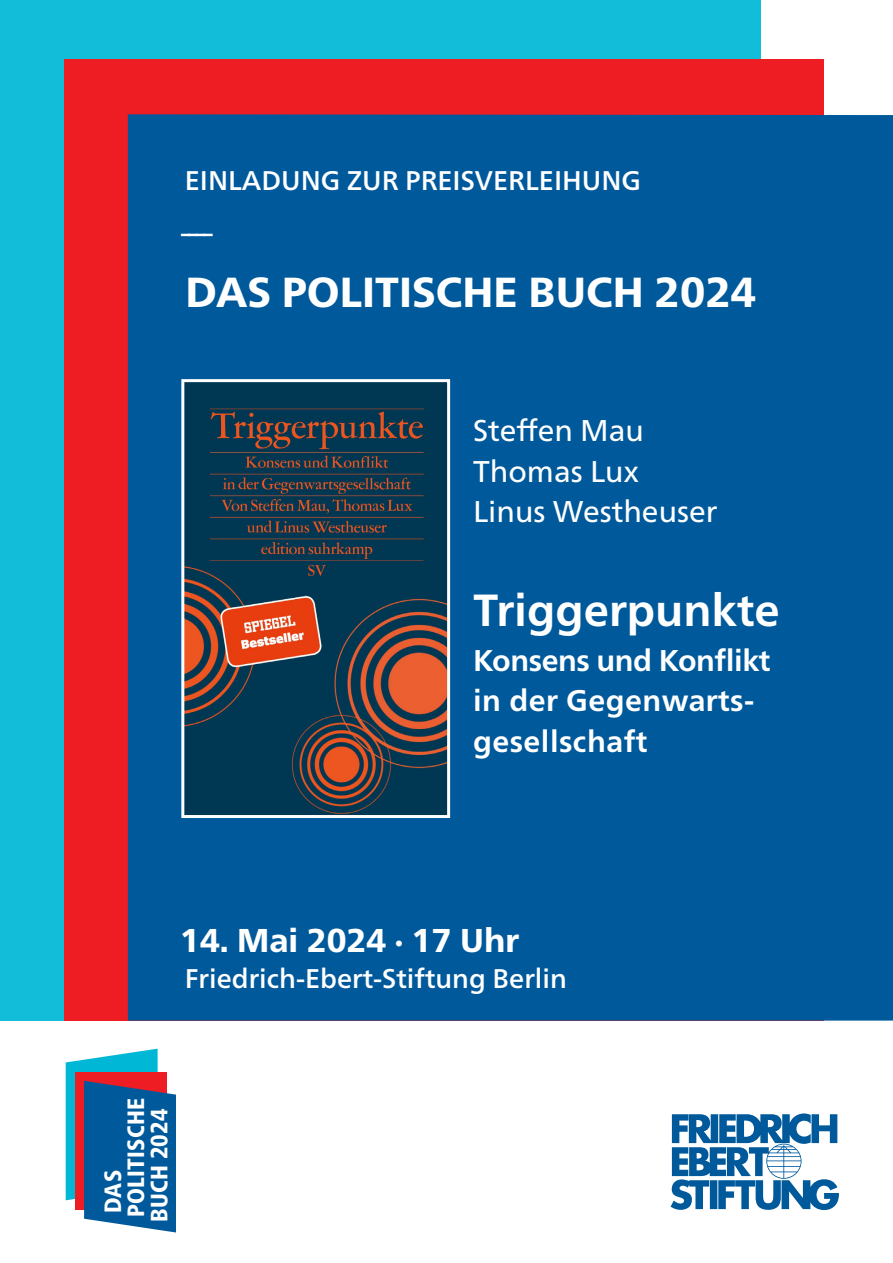
<style>
.page{position:relative;width:893px;height:1263px;background:#fff}
.page>*{position:absolute;margin:0;border:0;box-sizing:border-box;transform-origin:0 0}
.t1{font:700 45px "Frutiger Neue LTW1 G";color:#fff}
.t2{font:800 42px "Frutiger Neue LTW1 G";color:#fff}
.t3{font:800 33px "Frutiger Neue LTW1 G";color:#fff}
.t4{font:30px "Frutiger Neue LTW1 G";color:#fff}
.t5{font:700 30px "Frutiger Neue LTW1 G";letter-spacing:.015em;color:#fff}
.t6{font:700 30px "Frutiger Neue LTW1 G";letter-spacing:-.015em;color:#fff}
.t7{font:500 27px "Frutiger Neue LTW1 G";color:#fff}
.t8{font:800 condensed 23.55px "Frutiger Neue LTW1 G";letter-spacing:.01em;color:#fff}
.t9{font:900 18px "Frutiger Neue LTW1 G";color:#fff}
.s1{font-family:"Brandon Grotesque";font-weight:700}
</style>
<div class="page">
<svg style="left:671px;top:1113px;width:168px;height:97px"></svg>
<div style="left:0;top:0;width:761px;height:1020px;background:#12bdd9"></div>
<div style="left:65px;top:59px;width:759px;height:961px;background:#ee1d23"></div>
<div style="left:128px;top:114px;width:765px;height:906px;background:#00599b"></div>
<svg style="left:66px;top:1049px;width:110px;height:183px;background:#3b709e"></svg>
<img style="left:185px;top:383px;width:261px;height:431px">
<div style="left:181px;top:379px;width:269px;height:439px;border:3px solid #fff"></div>
<p class="t7" style="left:185px;top:165px;width:458px">EINLADUNG ZUR PREISVERLEIHUNG</p>
<p class="t9" style="left:181px;top:223px;width:33px">––––</p>
<p class="t2" style="left:185px;top:268px;width:572px">DAS POLITISCHE BUCH 2024</p>
<p class="t4" style="left:473px;top:413px;width:172px">Steffen Mau</p>
<p class="t4" style="left:473px;top:454px;width:167px">Thomas Lux</p>
<p class="t4" style="left:473px;top:494px;width:246px">Linus Westheuser</p>
<p class="t1" style="left:473px;top:584px;width:308px">Triggerpunkte</p>
<p class="t6" style="left:473px;top:643px;width:299px">Konsens und Konflikt</p>
<p class="t5" style="left:473px;top:683px;width:283px">in der Gegenwarts-</p>
<p class="t5" style="left:473px;top:724px;width:176px">gesellschaft</p>
<p class="t3" style="left:180px;top:921px;width:341px">14. Mai 2024 <span class="s1">·</span> 17 Uhr</p>
<p class="t7" style="left:185px;top:963px;width:384px">Friedrich-Ebert-Stiftung Berlin</p>
<p class="t8" style="left:122px;top:1217px;width:120px;rotate:-90deg">POLITISCHE</p>
<p class="t8" style="left:145px;top:1222px;width:115px;rotate:-90deg">BUCH 2024</p>
<p class="t8" style="left:99px;top:1213px;width:45px;rotate:-90deg">DAS</p>
</div>
